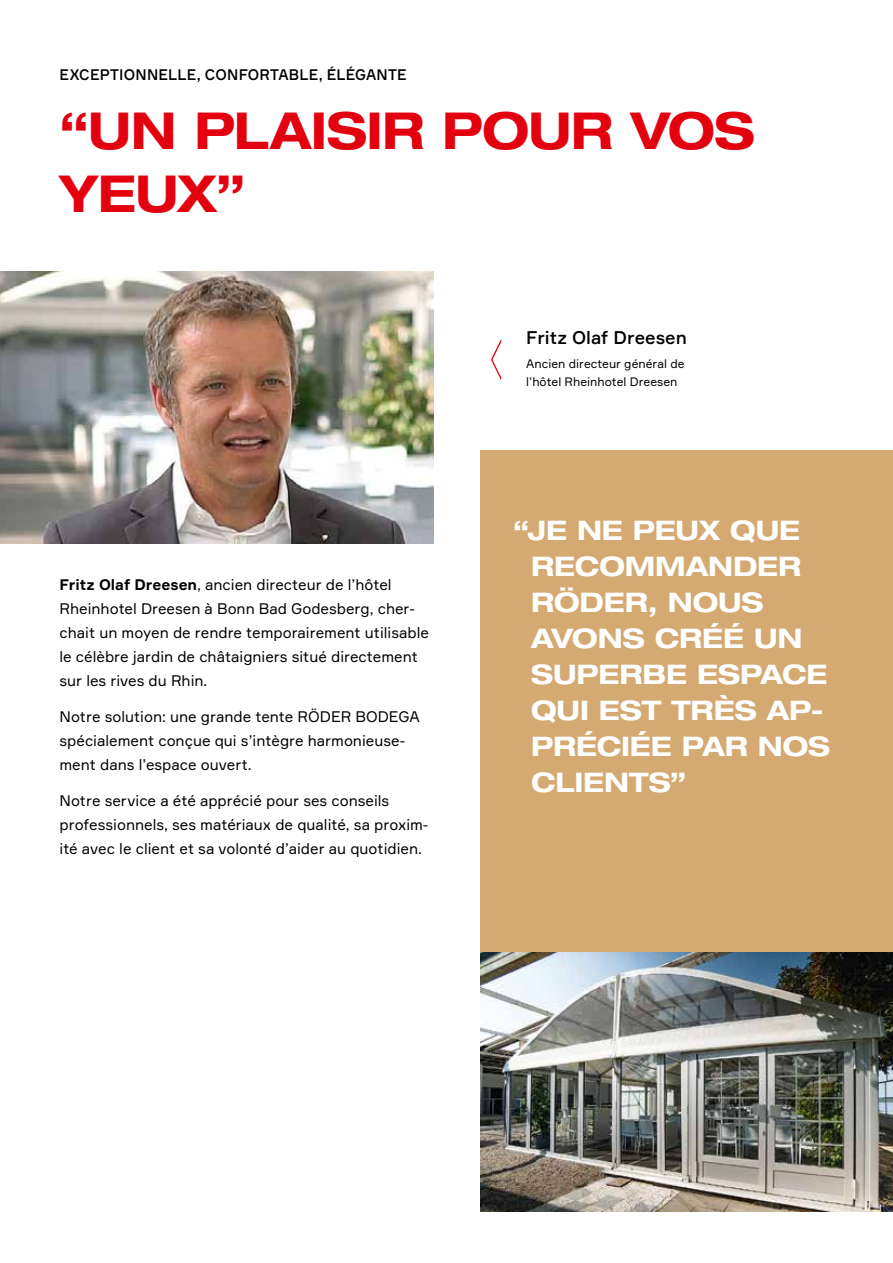
<style>
.page{position:relative;width:893px;height:1263px;background:#fff}
.page>*{position:absolute;margin:0;border:0;box-sizing:border-box;transform-origin:0 0}
.t1{font:700 expanded 51px/63px "Helvetica Neue LT Pro";letter-spacing:-.015em;color:#e3000f}
.t2{font:700 expanded 27px/36px "Helvetica Neue LT Pro";letter-spacing:-.005em;color:#fff}
.t3{font:500 18px "Formular";color:#000}
.t4{font:15px/24px "Formular";color:#000}
.t5{font:500 15px "Formular";letter-spacing:.01em;color:#000}
.t6{font:12px/18px "Formular";color:#000}
.s1{font-weight:700}
</style>
<div class="page">
<div style="left:480px;top:451px;width:413px;height:761px;background:#d4aa72"></div>
<img style="left:0;top:271px;width:434px;height:272px">
<img style="left:480px;top:952px;width:413px;height:260px">
<svg style="left:491px;top:340px;width:11px;height:40px"></svg>
<p class="t5" style="left:60px;top:65px;width:349px">EXCEPTIONNELLE, CONFORTABLE, ÉLÉGANTE</p>
<h1 class="t1" style="left:60px;top:97px;width:697px">“UN PLAISIR POUR VOS<br>YEUX”</h1>
<p class="t4" style="left:60px;top:572px;width:371px"><span class="s1">Fritz Olaf Dreesen</span>, ancien directeur de l’hôtel Rheinhotel Dreesen à Bonn Bad Godesberg, cher&shy;chait un moyen de rendre temporairement utilisable le célèbre jardin de châtaigniers situé directement sur les rives du Rhin.</p>
<p class="t4" style="left:60px;top:704px;width:362px">Notre solution: une grande tente RÖDER BODEGA spécialement conçue qui s’intègre harmonieuse&shy;ment dans l’espace ouvert.</p>
<p class="t4" style="left:60px;top:788px;width:370px">Notre service a été apprécié pour ses conseils professionnels, ses matériaux de qualité, sa proxim&shy;ité avec le client et sa volonté d’aider au quotidien.</p>
<p class="t3" style="left:526px;top:327px;width:162px">Fritz Olaf Dreesen</p>
<p class="t6" style="left:526px;top:355px;width:160px">Ancien directeur général de l’hôtel Rheinhotel Dreesen</p>
<h2 class="t2" style="left:531px;top:511px;width:301px;text-indent:-18px">“JE NE PEUX QUE<br>RECOMMANDER<br>RÖDER, NOUS<br>AVONS CRÉÉ UN<br>SUPERBE ESPACE<br>QUI EST TRÈS AP-<br>PRÉCIÉE PAR NOS<br>CLIENTS”</h2>
</div>
